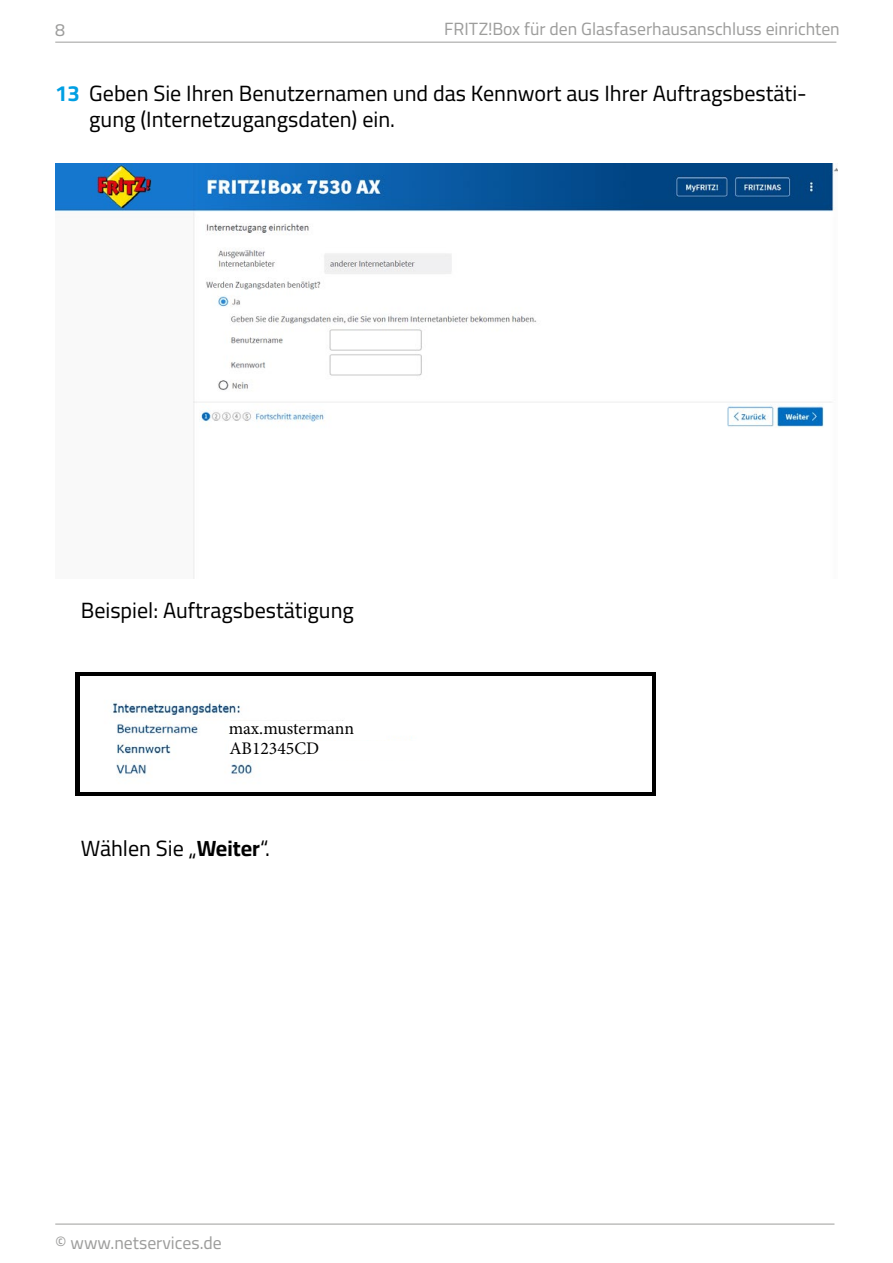
<style>
.page{position:relative;width:893px;height:1263px;background:#fff}
.page>*{position:absolute;margin:0;border:0;box-sizing:border-box;transform-origin:0 0}
.t1{font:22.05px/26.4px "Cairo";color:#000}
.t2{font:17.7px "Cairo";color:#9d9d9c}
.t3{font:17.7px/20.5px "Minion Pro";color:#000}
.s1{font-weight:700;color:#009fe3}
.s2{font-weight:700}
</style>
<div class="page">
<hr style="left:55px;top:1224px;width:779px;height:1px;background:#9d9d9c">
<hr style="left:55px;top:42px;width:781px;height:1px;background:#9d9d9c">
<img style="left:55px;top:163px;width:783px;height:415px">
<div style="left:76px;top:672px;width:580px;height:124px;background:#000"></div>
<div style="left:81px;top:676px;width:570px;height:116px;background:#fff"></div>
<div style="left:229px;top:721px;width:156px;height:19px;background:#fff"></div>
<div style="left:229px;top:741px;width:196px;height:19px;background:#fff"></div>
<p class="t2" style="left:55px;top:17px;width:11px">8</p>
<p class="t2" style="left:444px;top:16px;width:397px">FRITZ!Box für den Glasfaserhausanschluss einrichten</p>
<p class="t1" style="left:89px;top:81px;width:719px;text-indent:-34px"><span class="s1">13</span> Geben Sie Ihren Benutzernamen und das Kennwort aus Ihrer Auftragsbestäti&shy;gung (Internetzugangsdaten) ein.</p>
<p class="t1" style="left:81px;top:598px;width:275px">Beispiel: Auftragsbestätigung</p>
<p class="t3" style="left:229px;top:718px;width:127px">max.mustermann<br>AB12345CD</p>
<p class="t1" style="left:81px;top:836px;width:191px">Wählen Sie „<span class="s2">Weiter</span>“.</p>
<p class="t2" style="left:55px;top:1230px;width:168px">© www.netservices.de</p>
</div>
